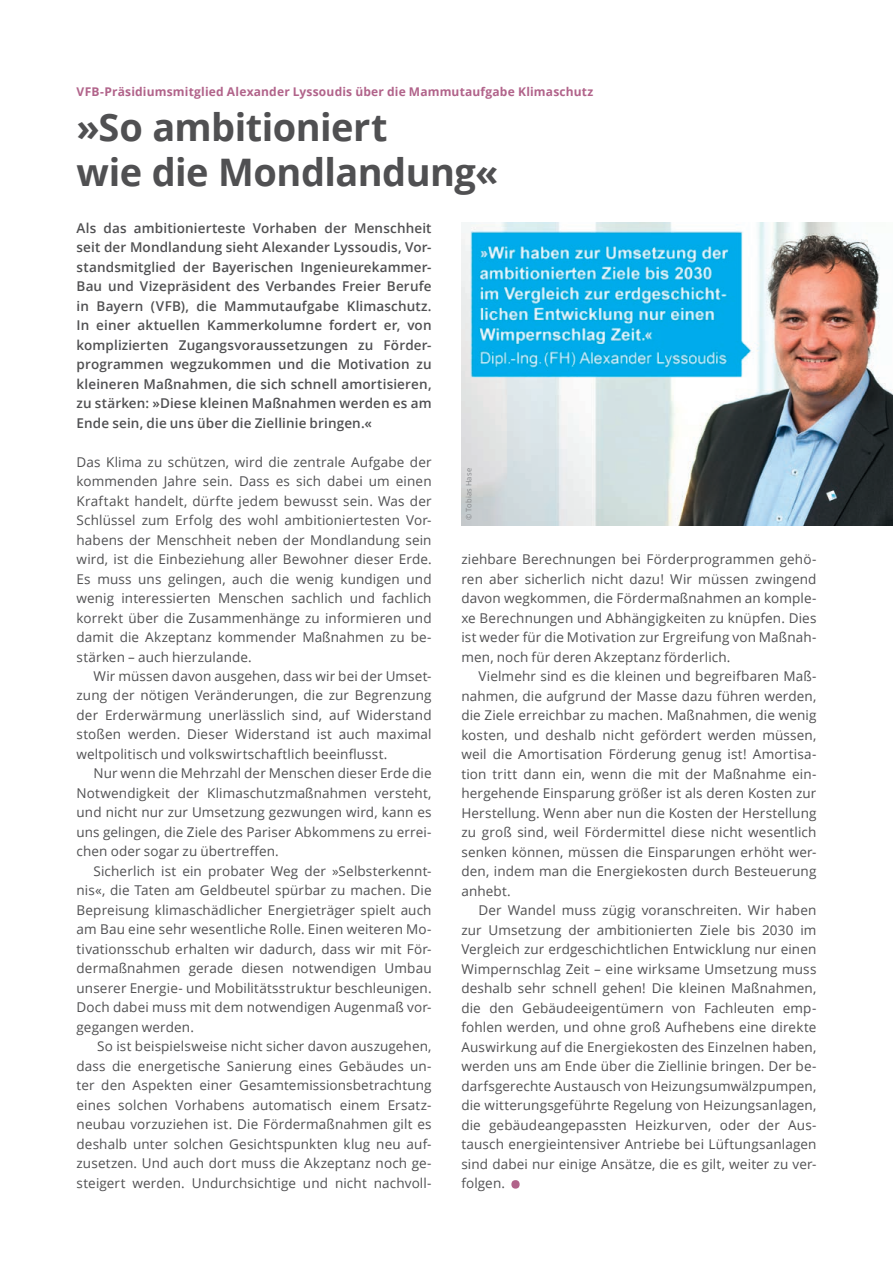
<style>
.page{position:relative;width:893px;height:1263px;background:#fff}
.page>*{position:absolute;margin:0;border:0;box-sizing:border-box;transform-origin:0 0}
.t1{font:700 37.95px/45px "Open Sans";letter-spacing:-.015em;color:#505052}
.t2{font:13.5px/19.5px "Open Sans";letter-spacing:.01em;color:#505052;text-align:justify}
.t3{font:600 13.5px/19.5px "Open Sans";letter-spacing:.01em;color:#505052;text-align:justify}
.t4{font:700 12px "Open Sans";letter-spacing:.015em;color:#b1638a}
.t5{font:7.5px "Open Sans";letter-spacing:.025em;color:#848689}
</style>
<div class="page">
<img style="left:461px;top:223px;width:432px;height:302px">
<svg style="left:511px;top:1180px;width:9px;height:8px"></svg>
<p class="t4" style="left:77px;top:83px;width:518px">VFB-Präsidiumsmitglied Alexander Lyssoudis über die Mammutaufgabe Klimaschutz</p>
<h1 class="t1" style="left:77px;top:104px;width:423px">»So ambitioniert<br>wie die Mondlandung«</h1>
<p class="t3" style="left:77px;top:218px;width:357px">Als das ambitionierteste Vorhaben der Menschheit seit der Mondlandung sieht Alexander Lyssoudis, Vor&shy;standsmitglied der Bayerischen Ingenieurekammer-Bau und Vizepräsident des Verbandes Freier Berufe in Bayern (VFB), die Mammutaufgabe Klimaschutz.<br>In einer aktuellen Kammerkolumne fordert er, von komplizierten Zugangsvoraussetzungen zu Förder&shy;programmen wegzukommen und die Motivation zu kleineren Maßnahmen, die sich schnell amortisieren, zu stärken: »Diese kleinen Maßnahmen werden es am Ende sein, die uns über die Ziellinie bringen.«</p>
<p class="t2" style="left:77px;top:451px;width:357px">Das Klima zu schützen, wird die zentrale Aufgabe der kommenden Jahre sein. Dass es sich dabei um einen Kraftakt handelt, dürfte jedem bewusst sein. Was der Schlüssel zum Erfolg des wohl ambitioniertesten Vor&shy;habens der Menschheit neben der Mondlandung sein wird, ist die Einbeziehung aller Bewohner dieser Erde.<br>Es muss uns gelingen, auch die wenig kundigen und wenig interessierten Menschen sachlich und fachlich korrekt über die Zusammenhänge zu informieren und damit die Akzeptanz kommender Maßnahmen zu be&shy;stärken – auch hierzulande.</p>
<p class="t2" style="left:77px;top:666px;width:357px;text-indent:17px">Wir müssen davon ausgehen, dass wir bei der Umset&shy;zung der nötigen Veränderungen, die zur Begrenzung der Erderwärmung unerlässlich sind, auf Widerstand stoßen werden. Dieser Widerstand ist auch maximal weltpolitisch und volkswirtschaftlich beeinflusst.</p>
<p class="t2" style="left:77px;top:763px;width:357px;text-indent:17px">Nur wenn die Mehrzahl der Menschen dieser Erde die Notwendigkeit der Klimaschutzmaßnahmen versteht, und nicht nur zur Umsetzung gezwungen wird, kann es uns gelingen, die Ziele des Pariser Abkommens zu errei&shy;chen oder sogar zu übertreffen.</p>
<p class="t2" style="left:77px;top:861px;width:357px;text-indent:17px">Sicherlich ist ein probater Weg der »Selbsterkennt&shy;nis«, die Taten am Geldbeutel spürbar zu machen. Die Bepreisung klimaschädlicher Energieträger spielt auch am Bau eine sehr wesentliche Rolle. Einen weiteren Mo&shy;tivationsschub erhalten wir dadurch, dass wir mit För&shy;dermaßnahmen gerade diesen notwendigen Umbau unserer Energie- und Mobilitätsstruktur beschleunigen.<br>Doch dabei muss mit dem notwendigen Augenmaß vor&shy;gegangen werden.</p>
<p class="t2" style="left:77px;top:1036px;width:357px;text-indent:20px">So ist beispielsweise nicht sicher davon auszugehen, dass die energetische Sanierung eines Gebäudes un&shy;ter den Aspekten einer Gesamtemissionsbetrachtung eines solchen Vorhabens automatisch einem Ersatz&shy;neubau vorzuziehen ist. Die Fördermaßnahmen gilt es deshalb unter solchen Gesichtspunkten klug neu auf&shy;zusetzen. Und auch dort muss die Akzeptanz noch ge&shy;steigert werden. Undurchsichtige und nicht nachvoll-</p>
<p class="t5" style="left:463px;top:520px;width:53px;rotate:-90deg">© Tobias Hase</p>
<p class="t2" style="left:461px;top:549px;width:357px">ziehbare Berechnungen bei Förderprogrammen gehö&shy;ren aber sicherlich nicht dazu! Wir müssen zwingend davon wegkommen, die Fördermaßnahmen an komple&shy;xe Berechnungen und Abhängigkeiten zu knüpfen. Dies ist weder für die Motivation zur Ergreifung von Maßnah&shy;men, noch für deren Akzeptanz förderlich.</p>
<p class="t2" style="left:461px;top:666px;width:357px;text-indent:17px">Vielmehr sind es die kleinen und begreifbaren Maß&shy;nahmen, die aufgrund der Masse dazu führen werden, die Ziele erreichbar zu machen. Maßnahmen, die wenig kosten, und deshalb nicht gefördert werden müssen, weil die Amortisation Förderung genug ist! Amortisa&shy;tion tritt dann ein, wenn die mit der Maßnahme ein&shy;hergehende Einsparung größer ist als deren Kosten zur Herstellung. Wenn aber nun die Kosten der Herstellung zu groß sind, weil Fördermittel diese nicht wesentlich senken können, müssen die Einsparungen erhöht wer&shy;den, indem man die Energiekosten durch Besteuerung anhebt.</p>
<p class="t2" style="left:461px;top:900px;width:357px;text-indent:17px">Der Wandel muss zügig voranschreiten. Wir haben zur Umsetzung der ambitionierten Ziele bis 2030 im Vergleich zur erdgeschichtlichen Entwicklung nur einen Wimpernschlag Zeit – eine wirksame Umsetzung muss deshalb sehr schnell gehen! Die kleinen Maßnahmen, die den Gebäudeeigentümern von Fachleuten emp&shy;fohlen werden, und ohne groß Aufhebens eine direkte Auswirkung auf die Energiekosten des Einzelnen haben, werden uns am Ende über die Ziellinie bringen. Der be&shy;darfsgerechte Austausch von Heizungsumwälzpumpen, die witterungsgeführte Regelung von Heizungsanlagen, die gebäudeangepassten Heizkurven, oder der Aus&shy;tausch energieintensiver Antriebe bei Lüftungsanlagen sind dabei nur einige Ansätze, die es gilt, weiter zu ver&shy;folgen.</p>
</div>
